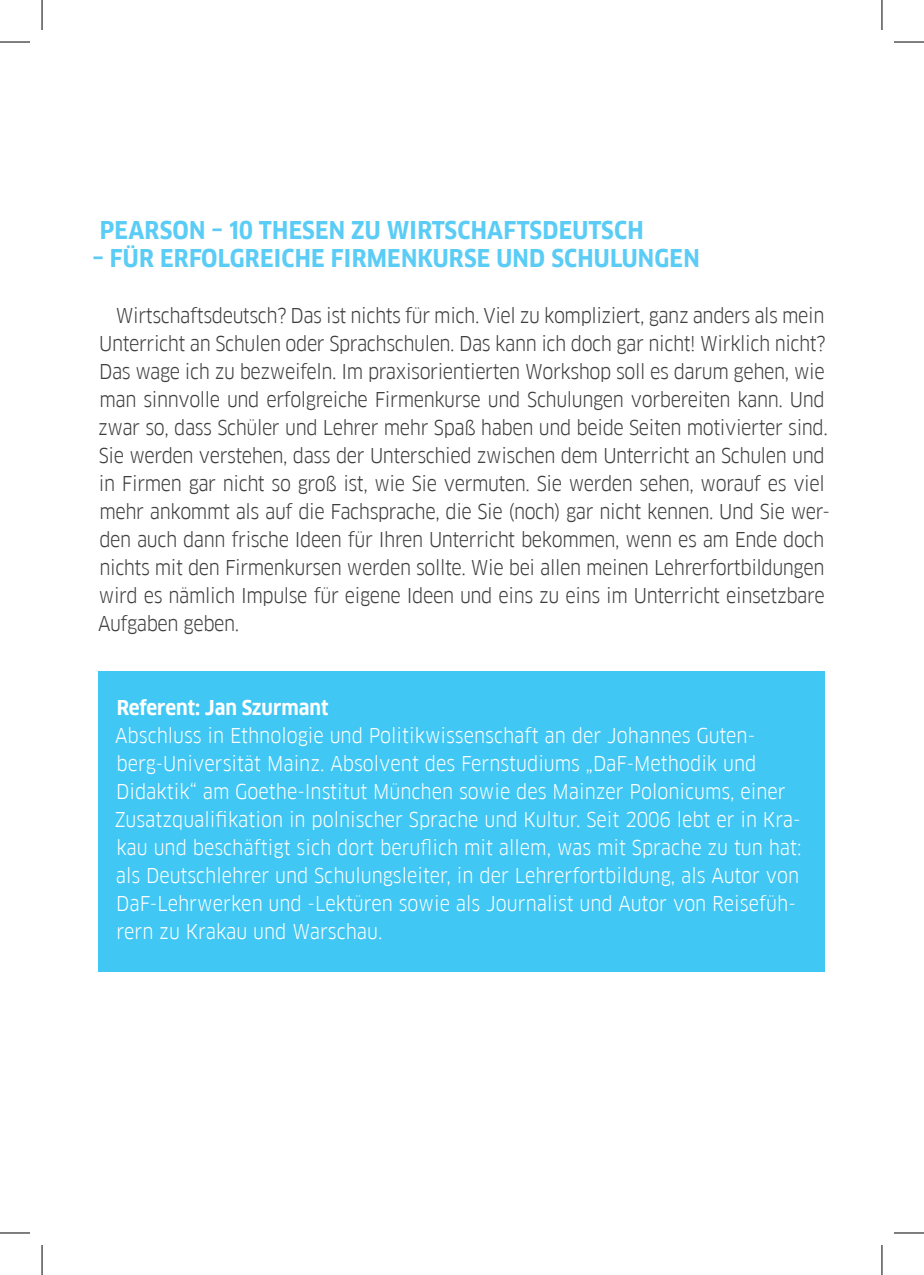
<style>
.page{position:relative;width:924px;height:1275px;background:#fff}
.page>*{position:absolute;margin:0;border:0;box-sizing:border-box;transform-origin:0 0}
.t1{font:700 24px "Goethe FF Clan";letter-spacing:.01em;color:#5accf5}
.Text_Initial{font:20px/28px "Goethe FF Clan";letter-spacing:-.02em;color:#3e3e3f}
.referent{font:20px/28px "Goethe FF Clan";color:#fff}
.s1{font-weight:700}
</style>
<div class="page">
<div style="left:99px;top:671px;width:725px;height:300px;background:#40c7f4"></div>
<hr style="left:0;top:42px;width:30px;height:1px;background:#000">
<hr style="left:893px;top:42px;width:30px;height:1px;background:#000">
<hr style="left:0;top:1232px;width:30px;height:1px;background:#000">
<hr style="left:893px;top:1232px;width:30px;height:1px;background:#000">
<hr style="left:42px;top:0;width:1px;height:30px;background:#000">
<hr style="left:42px;top:1245px;width:1px;height:30px;background:#000">
<hr style="left:881px;top:0;width:1px;height:30px;background:#000">
<hr style="left:881px;top:1245px;width:1px;height:30px;background:#000">
<p class="t1" style="left:100px;top:216px;width:545px">PEARSON – 10 THESEN ZU WIRTSCHAFTSDEUTSCH</p>
<p class="t1" style="left:92px;top:244px;width:608px">– FÜR ERFOLGREICHE FIRMENKURSE UND SCHULUNGEN</p>
<p class="Text_Initial" style="left:98px;top:301px;width:733px;text-indent:18px">Wirtschaftsdeutsch? Das ist nichts für mich. Viel zu kompliziert, ganz anders als mein Unterricht an Schulen oder Sprachschulen. Das kann ich doch gar nicht! Wirklich nicht?<br>Das wage ich zu bezweifeln. Im praxisorientierten Workshop soll es darum gehen, wie man sinnvolle und erfolgreiche Firmenkurse und Schulungen vorbereiten kann. Und zwar so, dass Schüler und Lehrer mehr Spaß haben und beide Seiten motivierter sind.<br>Sie werden verstehen, dass der Unterschied zwischen dem Unterricht an Schulen und in Firmen gar nicht so groß ist, wie Sie vermuten. Sie werden sehen, worauf es viel mehr ankommt als auf die Fachsprache, die Sie (noch) gar nicht kennen. Und Sie wer&shy;den auch dann frische Ideen für Ihren Unterricht bekommen, wenn es am Ende doch nichts mit den Firmenkursen werden sollte. Wie bei allen meinen Lehrerfortbildungen wird es nämlich Impulse für eigene Ideen und eins zu eins im Unterricht einsetzbare Aufgaben geben.</p>
<p class="referent" style="left:115px;top:693px;width:688px"><span class="s1">Referent: Jan Szurmant<br></span>Abschluss in Ethnologie und Politikwissenschaft an der Johannes Guten&shy;berg-Universität Mainz. Absolvent des Fernstudiums „DaF-Methodik und Didaktik“ am Goethe-Institut München sowie des Mainzer Polonicums, einer Zusatzqualifikation in polnischer Sprache und Kultur. Seit 2006 lebt er in Kra&shy;kau und beschäftigt sich dort beruflich mit allem, was mit Sprache zu tun hat: als Deutschlehrer und Schulungsleiter, in der Lehrerfortbildung, als Autor von DaF-Lehrwerken und -Lektüren sowie als Journalist und Autor von Reisefüh&shy;rern zu Krakau und Warschau.</p>
</div>
